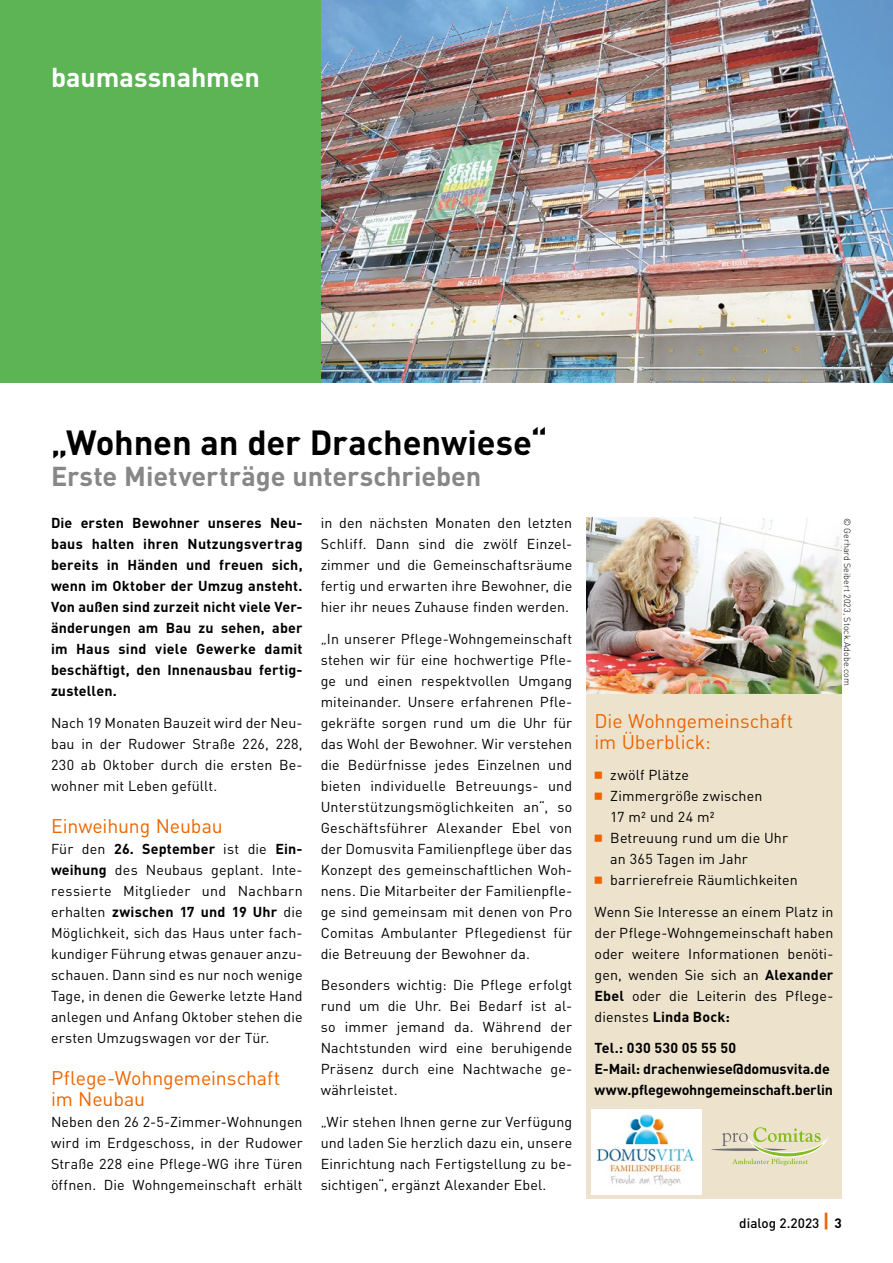
<style>
.page{position:relative;width:893px;height:1263px;background:#fff}
.page>*{position:absolute;margin:0;border:0;box-sizing:border-box;transform-origin:0 0}
.t1{font:700 34.5px "DIN";letter-spacing:-.005em;color:#000}
.t2{font:700 27px "DIN";letter-spacing:-.005em;color:#868786}
.t3{font:700 27px "DIN";letter-spacing:-.005em;color:#fff}
.t4{font:19.5px/21px "DIN";letter-spacing:-.005em;color:#ec6500}
.t5{font:14.25px/21px "DIN";letter-spacing:.01em;color:#000;text-align:justify}
.t6{font:700 14.25px/21px "DIN";letter-spacing:.005em;color:#000;text-align:justify}
.t7{font:500 13.5px "DIN";color:#000}
.t8{font:300 9px "DIN";color:#000}
.s1{font-weight:700}
.s2{font-weight:700;font-size:19.5px;color:#ec6500}
</style>
<div class="page">
<div style="left:587px;top:518px;width:255px;height:681px;background:#ede3cd"></div>
<div style="left:0;top:0;width:893px;height:383px;background:#5cb455"></div>
<img style="left:322px;top:0;width:571px;height:383px">
<img style="left:587px;top:518px;width:255px;height:175px">
<div style="left:591px;top:1110px;width:110px;height:85px;background:#fff"></div>
<img style="left:596px;top:1114px;width:99px;height:72px">
<svg style="left:711px;top:1127px;width:117px;height:38px"></svg>
<h2 class="t3" style="left:51px;top:60px;width:210px">baumassnahmen</h2>
<h1 class="t1" style="left:51px;top:420px;width:498px">„Wohnen an der Drachenwiese“</h1>
<h2 class="t2" style="left:51px;top:459px;width:432px">Erste Mietverträge unterschrieben</h2>
<p class="t6" style="left:51px;top:512px;width:253px">Die ersten Bewohner unseres Neu&shy;baus halten ihren Nutzungsvertrag bereits in Händen und freuen sich, wenn im Oktober der Umzug ansteht.<br>Von außen sind zurzeit nicht viele Ver&shy;änderungen am Bau zu sehen, aber im Haus sind viele Gewerke damit beschäftigt, den Innenausbau fertig&shy;zustellen.</p>
<p class="t5" style="left:51px;top:712px;width:253px">Nach 19 Monaten Bauzeit wird der Neu&shy;bau in der Rudower Straße 226, 228, 230 ab Oktober durch die ersten Be&shy;wohner mit Leben gefüllt.</p>
<h3 class="t4" style="left:51px;top:815px;width:173px">Einweihung Neubau</h3>
<p class="t5" style="left:51px;top:838px;width:253px">Für den <span class="s1">26. September</span> ist die <span class="s1">Ein&shy;weihung</span> des Neubaus geplant. Inte&shy;ressierte Mitglieder und Nachbarn erhalten <span class="s1">zwischen 17 und 19 Uhr</span> die Möglichkeit, sich das Haus unter fach&shy;kundiger Führung etwas genauer anzu&shy;schauen. Dann sind es nur noch wenige Tage, in denen die Gewerke letzte Hand anlegen und Anfang Oktober stehen die ersten Umzugswagen vor der Tür.</p>
<h3 class="t4" style="left:51px;top:1067px;width:231px">Pflege-Wohngemeinschaft im Neubau</h3>
<p class="t5" style="left:51px;top:1111px;width:253px">Neben den 26 2-5-Zimmer-Wohnungen wird im Erdgeschoss, in der Rudower Straße 228 eine Pflege-WG ihre Türen öffnen. Die Wohngemeinschaft erhält</p>
<p class="t5" style="left:321px;top:512px;width:253px">in den nächsten Monaten den letzten Schliff. Dann sind die zwölf Einzel&shy;zimmer und die Gemeinschaftsräume fertig und erwarten ihre Bewohner, die hier ihr neues Zuhause finden werden.</p>
<p class="t5" style="left:321px;top:628px;width:253px">„In unserer Pflege-Wohngemeinschaft stehen wir für eine hochwertige Pfle&shy;ge und einen respektvollen Umgang miteinander. Unsere erfahrenen Pfle&shy;gekräfte sorgen rund um die Uhr für das Wohl der Bewohner. Wir verstehen die Bedürfnisse jedes Einzelnen und bieten individuelle Betreuungs- und Unterstützungsmöglichkeiten an“, so Geschäftsführer Alexander Ebel von der Domusvita Familienpflege über das Konzept des gemeinschaftlichen Woh&shy;nens. Die Mitarbeiter der Familienpfle&shy;ge sind gemeinsam mit denen von Pro Comitas Ambulanter Pflegedienst für die Betreuung der Bewohner da.</p>
<p class="t5" style="left:321px;top:974px;width:253px">Besonders wichtig: Die Pflege erfolgt rund um die Uhr. Bei Bedarf ist al&shy;so immer jemand da. Während der Nachtstunden wird eine beruhigende Präsenz durch eine Nachtwache ge&shy;währleistet.</p>
<p class="t5" style="left:321px;top:1111px;width:253px">„Wir stehen Ihnen gerne zur Verfügung und laden Sie herzlich dazu ein, unsere Einrichtung nach Fertigstellung zu be&shy;sichtigen“, ergänzt Alexander Ebel.</p>
<p class="t8" style="left:853px;top:518px;width:169px;rotate:90deg">© Gerhard Seibert 2023, Stock.Adobe.com</p>
<h3 class="t4" style="left:595px;top:710px;width:200px">Die Wohngemeinschaft im Überblick:</h3>
<p class="t5" style="left:610px;top:764px;width:189px;text-align:left">zwölf Plätze<br>Zimmergröße zwischen<br>17 m² und 24 m²<br>Betreuung rund um die Uhr an 365 Tagen im Jahr barrierefreie Räumlichkeiten</p>
<p class="t5" style="left:595px;top:901px;width:240px">Wenn Sie Interesse an einem Platz in der Pflege-Wohngemeinschaft haben oder weitere Informationen benöti&shy;gen, wenden Sie sich an <span class="s1">Alexander Ebel</span> oder die Leiterin des Pflege&shy;dienstes <span class="s1">Linda Bock:</span></p>
<p class="t6" style="left:595px;top:1037px;width:240px;text-align:left">Tel.: 030 530 05 55 50<br>E-Mail: drachenwiese@domusvita.de www.pflegewohngemeinschaft.berlin</p>
<p class="t7" style="left:739px;top:1215px;width:104px">dialog 2.2023 <span class="s2">|</span> <span class="s1">3</span></p>
</div>
